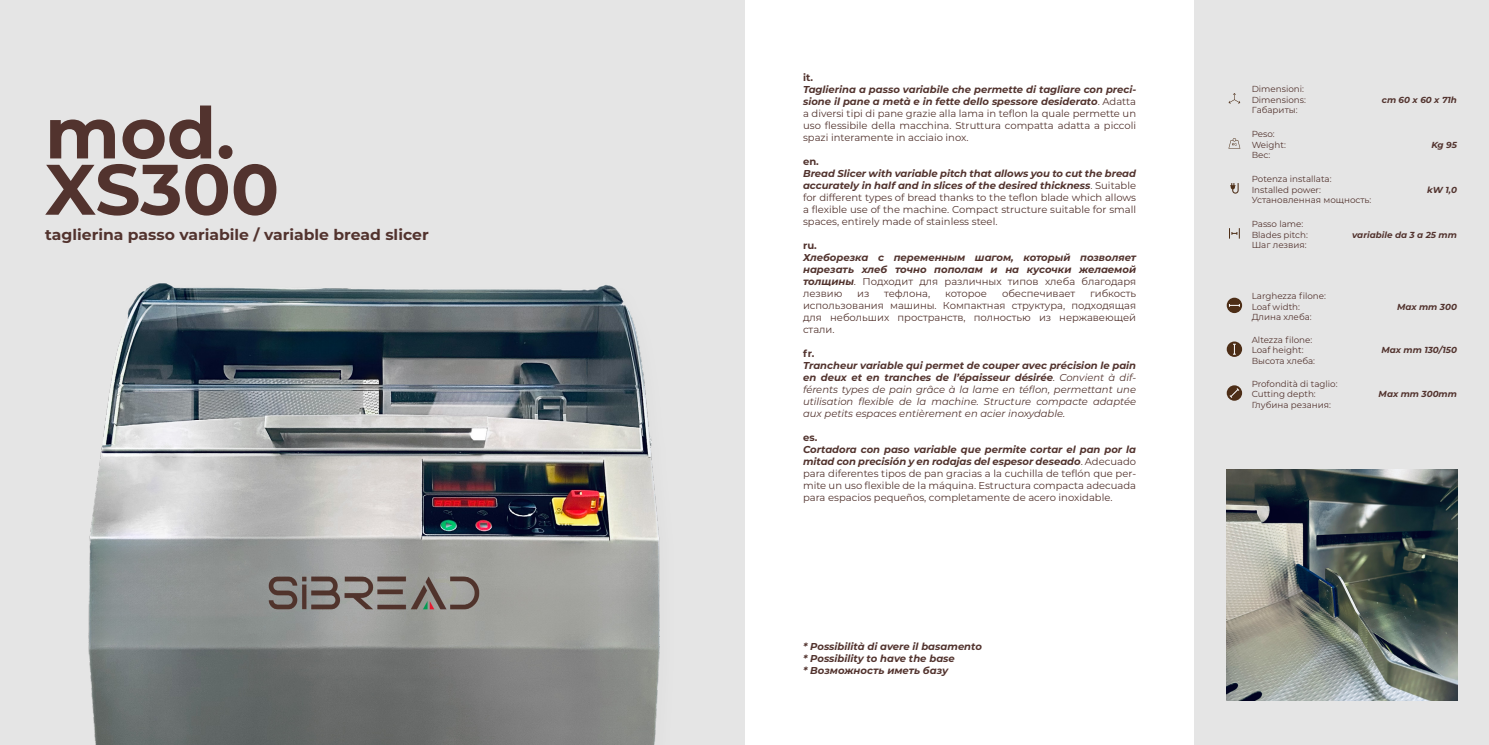
<style>
.page{position:relative;width:1489px;height:745px;background:#fff}
.page>*{position:absolute;margin:0;border:0;box-sizing:border-box;transform-origin:0 0}
.t1{font:700 71.25px/56.2px "Montserrat";color:#52332e}
.t2{font:700 15px "Montserrat";color:#52332e;scale:1.04 1}
.t3{font:10px/12px "Montserrat";color:#52332e;text-align:justify}
.t4{font:italic 10px/12px "Montserrat";color:#52332e;text-align:justify}
.t5{font:italic 700 10px/12px "Montserrat";color:#52332e}
.t6{font:700 10px "Montserrat";color:#52332e}
.t7{font:8.75px/10.5px "Montserrat";color:#52332e}
.t8{font:italic 700 8.75px "Montserrat";color:#52332e}
.s1{font-weight:700;font-style:italic}
.s2{font-weight:400;font-style:normal}
.s3{font-weight:700}
</style>
<div class="page">
<div style="left:1194px;top:0;width:294px;height:744px;background:#e5e5e5"></div>
<div style="left:0;top:0;width:744px;height:744px;background:#e5e5e5"></div>
<img style="left:88px;top:283px;width:572px;height:461px">
<svg style="left:1226px;top:385px;width:15px;height:15px"></svg>
<svg style="left:1228px;top:387px;width:11px;height:11px"></svg>
<svg style="left:1226px;top:341px;width:15px;height:15px"></svg>
<svg style="left:1232px;top:344px;width:3px;height:10px"></svg>
<div style="left:1226px;top:297px;width:15px;height:16px;background:#4d2e17;border-radius:50%"></div>
<svg style="left:1229px;top:304px;width:10px;height:2px"></svg>
<svg style="left:1228px;top:93px;width:12px;height:10px"></svg>
<svg style="left:1228px;top:138px;width:12px;height:10px"></svg>
<svg style="left:1230px;top:183px;width:8px;height:10px"></svg>
<svg style="left:1229px;top:228px;width:10px;height:10px"></svg>
<img style="left:1226px;top:469px;width:230px;height:230px">
<h1 class="t1" style="left:45px;top:101px;width:236px">mod.<br>XS300</h1>
<h2 class="t2" style="left:45px;top:223px;width:370px">taglierina passo variabile / variable bread slicer</h2>
<p class="t6" style="left:803px;top:70px;width:12px">it.</p>
<p class="t3" style="left:803px;top:83px;width:334px"><span class="s1">Taglierina a passo variabile che permette di tagliare con preci&shy;sione il pane a metà e in fette dello spessore desiderato</span>. Adatta a diversi tipi di pane grazie alla lama in teflon la quale permette un uso flessibile della macchina. Struttura compatta adatta a piccoli spazi interamente in acciaio inox.</p>
<p class="t6" style="left:803px;top:154px;width:17px">en.</p>
<p class="t3" style="left:803px;top:167px;width:334px"><span class="s1">Bread Slicer with variable pitch that allows you to cut the bread accurately in half and in slices of the desired thickness</span>. Suitable for different types of bread thanks to the teflon blade which allows a flexible use of the machine. Compact structure suitable for small spaces, entirely made of stainless steel.</p>
<p class="t6" style="left:803px;top:238px;width:15px">ru.</p>
<p class="t5" style="left:803px;top:251px;width:334px;text-align:justify">Хлеборезка с переменным шагом, который позволяет нарезать хлеб точно пополам и на кусочки желаемой толщины<span class="s2">. Подходит для различных типов хлеба благодаря лезвию</span></p>
<p class="t3" style="left:803px;top:287px;width:334px;text-indent:287px">гибкость использования машины. Компактная структура, подходящая для небольших пространств, полностью из нержавеющей стали.</p>
<p class="t6" style="left:803px;top:346px;width:13px">fr.</p>
<p class="t4" style="left:803px;top:359px;width:334px"><span class="s3">Trancheur variable qui permet de couper avec précision le pain en deux et en tranches de l’épaisseur désirée</span>. Convient à dif&shy;férents types de pain grâce à la lame en téflon, permettant une utilisation flexible de la machine. Structure compacte adaptée aux petits espaces entièrement en acier inoxydable.</p>
<p class="t6" style="left:803px;top:430px;width:16px">es.</p>
<p class="t3" style="left:803px;top:443px;width:334px"><span class="s1">Cortadora con paso variable que permite cortar el pan por la mitad con precisión y en rodajas del espesor deseado</span>. Adecuado para diferentes tipos de pan gracias a la cuchilla de teflón que per&shy;mite un uso flexible de la máquina. Estructura compacta adecuada para espacios pequeños, completamente de acero inoxidable.</p>
<p class="t3" style="left:857px;top:287px;width:14px">из</p>
<p class="t3" style="left:884px;top:287px;width:47px">тефлона,</p>
<p class="t3" style="left:945px;top:287px;width:44px">которое</p>
<p class="t3" style="left:1001px;top:287px;width:75px">обеспечивает</p>
<p class="t5" style="left:803px;top:639px;width:180px">* Possibilità di avere il basamento * Possibility to have the base<br>* Возможность иметь базу</p>
<p class="t7" style="left:1251px;top:83px;width:56px">Dimensioni:<br>Dimensions:<br>Габариты:</p>
<p class="t8" style="left:1381px;top:93px;width:77px">cm 60 x 60 x 71h</p>
<p class="t7" style="left:1251px;top:128px;width:36px">Peso:<br>Weight:<br>Вес:</p>
<p class="t8" style="left:1431px;top:138px;width:27px">Kg 95</p>
<p class="t7" style="left:1251px;top:173px;width:121px">Potenza installata:<br>Installed power:<br>Установленная мощность:</p>
<p class="t8" style="left:1426px;top:183px;width:31px">kW 1,0</p>
<p class="t7" style="left:1251px;top:218px;width:58px">Passo lame:<br>Blades pitch:<br>Шаг лезвия:</p>
<p class="t8" style="left:1351px;top:228px;width:106px">variabile da 3 a 25 mm</p>
<p class="t7" style="left:1251px;top:290px;width:76px">Larghezza filone:<br>Loaf width:<br>Длина хлеба:</p>
<p class="t8" style="left:1396px;top:300px;width:61px">Max mm 300</p>
<p class="t7" style="left:1251px;top:334px;width:65px">Altezza filone:<br>Loaf height:<br>Высота хлеба:</p>
<p class="t8" style="left:1381px;top:344px;width:77px">Max mm 130/150</p>
<p class="t7" style="left:1251px;top:378px;width:87px">Profondità di taglio:<br>Cutting depth:<br>Глубина резания:</p>
<p class="t8" style="left:1378px;top:387px;width:80px">Max mm 300mm</p>
</div>
